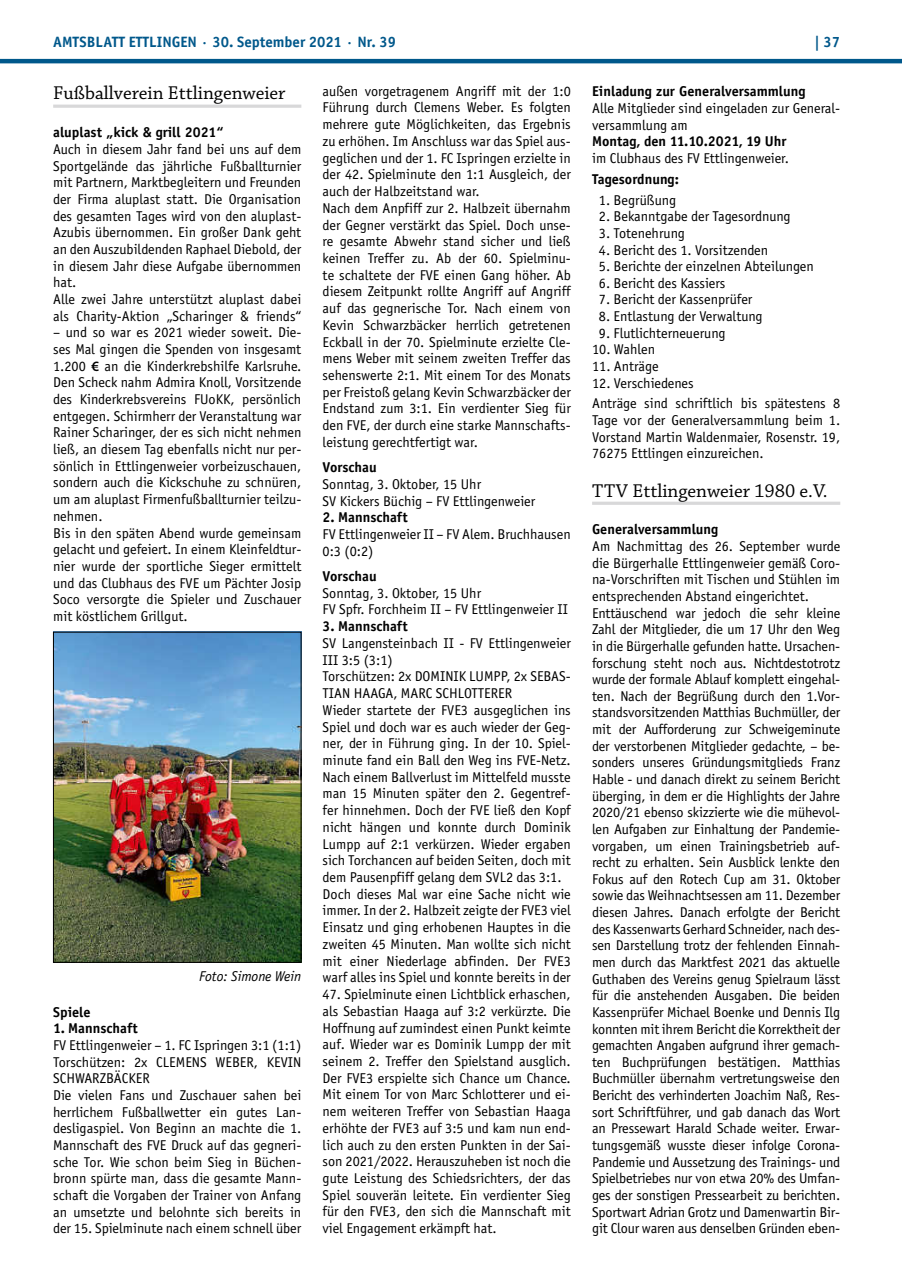
<style>
.page{position:relative;width:902px;height:1280px;background:#fff}
.page>*{position:absolute;margin:0;border:0;box-sizing:border-box;transform-origin:0 0}
.t1{font:19.5px "Chaparral Pro";color:#000}
.t2{font:700 15px "Officina Sans";color:#00588b}
.t3{font:14.25px/16.6px "Officina Sans";color:#000}
.t4{font:700 14.25px "Officina Sans";color:#000}
.t5{font:italic 14.25px "Officina Sans";color:#000}
.s1{font-family:"Myriad Pro";font-weight:600}
</style>
<div class="page">
<hr style="left:0;top:59px;width:901px;height:4px;background:#00588b">
<hr style="left:53px;top:105px;width:248px;height:3px;background:#d8d8d9">
<img style="left:55px;top:634px;width:244px;height:327px">
<div style="left:53px;top:632px;width:248px;height:331px;border:1px solid #000"></div>
<hr style="left:592px;top:502px;width:248px;height:3px;background:#d8d8d9">
<p class="t2" style="left:53px;top:32px;width:344px">AMTSBLATT ETTLINGEN · 30. September 2021 · Nr. 39</p>
<p class="t2" style="left:814px;top:32px;width:28px">| 37</p>
<h1 class="t1" style="left:53px;top:82px;width:234px">Fußballverein Ettlingenweier</h1>
<p class="t4" style="left:53px;top:124px;width:172px">aluplast „kick &amp; grill 2021“</p>
<p class="t3" style="left:53px;top:141px;width:250px">Auch in diesem Jahr fand bei uns auf dem Sportgelände das jährliche Fußballturnier mit Partnern, Marktbegleitern und Freunden der Firma aluplast statt. Die Organisation des gesamten Tages wird von den aluplast-Azubis übernommen. Ein großer Dank geht an den Auszubildenden Raphael Diebold, der in diesem Jahr diese Aufgabe übernommen hat.<br>Alle zwei Jahre unterstützt aluplast dabei als Charity-Aktion „Scharinger &amp; friends“</p>
<p class="t3" style="left:53px;top:324px;width:250px">– und so war es 2021 wieder soweit. Die&shy;ses Mal gingen die Spenden von insgesamt 1.200 <span class="s1">€</span> an die Kinderkrebshilfe Karlsruhe.<br>Den Scheck nahm Admira Knoll, Vorsitzende des Kinderkrebsvereins FUoKK, persönlich entgegen. Schirmherr der Veranstaltung war Rainer Scharinger, der es sich nicht nehmen ließ, an diesem Tag ebenfalls nicht nur per&shy;sönlich in Ettlingenweier vorbeizuschauen, sondern auch die Kickschuhe zu schnüren, um am aluplast Firmenfußballturnier teilzu&shy;nehmen.<br>Bis in den späten Abend wurde gemeinsam gelacht und gefeiert. In einem Kleinfeldtur&shy;nier wurde der sportliche Sieger ermittelt und das Clubhaus des FVE um Pächter Josip Soco versorgte die Spieler und Zuschauer mit köstlichem Grillgut.</p>
<p class="t3" style="left:322px;top:83px;width:250px">außen vorgetragenem Angriff mit der 1:0<br>Führung durch Clemens Weber. Es folgten mehrere gute Möglichkeiten, das Ergebnis zu erhöhen. Im Anschluss war das Spiel aus&shy;geglichen und der 1. FC Ispringen erzielte in der 42. Spielminute den 1:1 Ausgleich, der auch der Halbzeitstand war.<br>Nach dem Anpfiff zur 2. Halbzeit übernahm der Gegner verstärkt das Spiel. Doch unse&shy;re gesamte Abwehr stand sicher und ließ keinen Treffer zu. Ab der 60. Spielminu&shy;te schaltete der FVE einen Gang höher. Ab diesem Zeitpunkt rollte Angriff auf Angriff auf das gegnerische Tor. Nach einem von Kevin Schwarzbäcker herrlich getretenen Eckball in der 70. Spielminute erzielte Cle&shy;mens Weber mit seinem zweiten Treffer das sehenswerte 2:1. Mit einem Tor des Monats per Freistoß gelang Kevin Schwarzbäcker der Endstand zum 3:1. Ein verdienter Sieg für den FVE, der durch eine starke Mannschafts&shy;leistung gerechtfertigt war.</p>
<p class="t4" style="left:322px;top:458px;width:56px">Vorschau</p>
<p class="t3" style="left:322px;top:476px;width:214px">Sonntag, 3. Oktober, 15 Uhr<br>SV Kickers Büchig – FV Ettlingenweier</p>
<p class="t4" style="left:322px;top:509px;width:87px">2. Mannschaft</p>
<p class="t3" style="left:322px;top:526px;width:250px">FV Ettlingenweier II – FV Alem. Bruchhausen<br>0:3 (0:2)</p>
<p class="t4" style="left:322px;top:567px;width:56px">Vorschau</p>
<p class="t3" style="left:322px;top:585px;width:247px">Sonntag, 3. Oktober, 15 Uhr<br>FV Spfr. Forchheim II – FV Ettlingenweier II</p>
<p class="t4" style="left:322px;top:617px;width:87px">3. Mannschaft</p>
<p class="t3" style="left:322px;top:635px;width:250px">SV Langensteinbach II - FV Ettlingenweier III 3:5 (3:1)<br>Torschützen: 2x DOMINIK LUMPP, 2x SEBAS-TIAN HAAGA, MARC SCHLOTTERER<br>Wieder startete der FVE3 ausgeglichen ins Spiel und doch war es auch wieder der Geg&shy;ner, der in Führung ging. In der 10. Spiel&shy;minute fand ein Ball den Weg ins FVE-Netz.<br>Nach einem Ballverlust im Mittelfeld musste man 15 Minuten später den 2. Gegentref&shy;fer hinnehmen. Doch der FVE ließ den Kopf nicht hängen und konnte durch Dominik Lumpp auf 2:1 verkürzen. Wieder ergaben sich Torchancen auf beiden Seiten, doch mit dem Pausenpfiff gelang dem SVL2 das 3:1.<br>Doch dieses Mal war eine Sache nicht wie immer. In der 2. Halbzeit zeigte der FVE3 viel Einsatz und ging erhobenen Hauptes in die zweiten 45 Minuten. Man wollte sich nicht mit einer Niederlage abfinden. Der FVE3 warf alles ins Spiel und konnte bereits in der</p>
<p class="t3" style="left:322px;top:986px;width:250px;text-align:justify">47. Spielminute einen Lichtblick erhaschen, als Sebastian Haaga auf 3:2 verkürzte. Die Hoffnung auf zumindest einen Punkt keimte auf. Wieder war es Dominik Lumpp der mit seinem 2. Treffer den Spielstand ausglich.<br>Der FVE3 erspielte sich Chance um Chance.<br>Mit einem Tor von Marc Schlotterer und ei&shy;nem weiteren Treffer von Sebastian Haaga erhöhte der FVE3 auf 3:5 und kam nun end&shy;lich auch zu den ersten Punkten in der Sai&shy;son 2021/2022. Herauszuheben ist noch die gute Leistung des Schiedsrichters, der das Spiel souverän leitete. Ein verdienter Sieg für den FVE3, den sich die Mannschaft mit viel Engagement erkämpft hat.</p>
<p class="t4" style="left:592px;top:83px;width:215px">Einladung zur Generalversammlung</p>
<p class="t3" style="left:592px;top:100px;width:250px">Alle Mitglieder sind eingeladen zur General&shy;versammlung am</p>
<p class="t4" style="left:592px;top:132px;width:196px">Montag, den 11.10.2021, 19 Uhr</p>
<p class="t3" style="left:592px;top:150px;width:198px">im Clubhaus des FV Ettlingenweier.</p>
<p class="t4" style="left:592px;top:170px;width:88px">Tagesordnung:</p>
<p class="t3" style="left:598px;top:191px;width:79px">1. Begrüßung</p>
<p class="t3" style="left:598px;top:208px;width:193px">2. Bekanntgabe der Tagesordnung</p>
<p class="t3" style="left:598px;top:225px;width:88px">3. Totenehrung</p>
<p class="t3" style="left:598px;top:241px;width:171px">4. Bericht des 1. Vorsitzenden</p>
<p class="t3" style="left:598px;top:258px;width:216px">5. Berichte der einzelnen Abteilungen</p>
<p class="t3" style="left:598px;top:275px;width:128px">6. Bericht des Kassiers</p>
<p class="t3" style="left:598px;top:291px;width:155px">7. Bericht der Kassenprüfer</p>
<p class="t3" style="left:598px;top:308px;width:165px">8. Entlastung der Verwaltung</p>
<p class="t3" style="left:598px;top:325px;width:128px">9. Flutlichterneuerung</p>
<p class="t3" style="left:592px;top:341px;width:65px">10. Wahlen</p>
<p class="t3" style="left:592px;top:358px;width:68px">11. Anträge</p>
<p class="t3" style="left:592px;top:372px;width:250px;line-height:20.9px">12. Verschiedenes<br>Anträge sind schriftlich bis spätestens 8</p>
<p class="t3" style="left:592px;top:412px;width:250px;text-align:justify">Tage vor der Generalversammlung beim 1.<br>Vorstand Martin Waldenmaier, Rosenstr. 19, 76275 Ettlingen einzureichen.</p>
<h1 class="t1" style="left:592px;top:480px;width:237px">TTV Ettlingenweier 1980 e.V.</h1>
<p class="t4" style="left:592px;top:521px;width:128px">Generalversammlung</p>
<p class="t3" style="left:592px;top:538px;width:250px">Am Nachmittag des 26. September wurde die Bürgerhalle Ettlingenweier gemäß Coro&shy;na-Vorschriften mit Tischen und Stühlen im entsprechenden Abstand eingerichtet.<br>Enttäuschend war jedoch die sehr kleine Zahl der Mitglieder, die um 17 Uhr den Weg in die Bürgerhalle gefunden hatte. Ursachen&shy;forschung steht noch aus. Nichtdestotrotz wurde der formale Ablauf komplett eingehal&shy;ten. Nach der Begrüßung durch den 1.Vor&shy;standsvorsitzenden Matthias Buchmüller, der mit der Aufforderung zur Schweigeminute der verstorbenen Mitglieder gedachte, – be&shy;sonders unseres Gründungsmitglieds Franz Hable - und danach direkt zu seinem Bericht überging, in dem er die Highlights der Jahre 2020/21 ebenso skizzierte wie die mühevol&shy;len Aufgaben zur Einhaltung der Pandemie&shy;vorgaben, um einen Trainingsbetrieb auf&shy;recht zu erhalten. Sein Ausblick lenkte den Fokus auf den Rotech Cup am 31. Oktober sowie das Weihnachtsessen am 11. Dezember diesen Jahres. Danach erfolgte der Bericht des Kassenwarts Gerhard Schneider, nach des&shy;sen Darstellung trotz der fehlenden Einnah&shy;men durch das Marktfest 2021 das aktuelle Guthaben des Vereins genug Spielraum lässt für die anstehenden Ausgaben. Die beiden Kassenprüfer Michael Boenke und Dennis Ilg konnten mit ihrem Bericht die Korrektheit der gemachten Angaben aufgrund ihrer gemach&shy;ten Buchprüfungen bestätigen. Matthias Buchmüller übernahm vertretungsweise den Bericht des verhinderten Joachim Naß, Res&shy;sort Schriftführer, und gab danach das Wort an Pressewart Harald Schade weiter. Erwar&shy;tungsgemäß wusste dieser infolge Corona-Pandemie und Aussetzung des Trainings- und Spielbetriebes nur von etwa 20% des Umfan&shy;ges der sonstigen Pressearbeit zu berichten.<br>Sportwart Adrian Grotz und Damenwartin Bir&shy;git Clour waren aus denselben Gründen eben-</p>
<p class="t5" style="left:199px;top:967px;width:104px">Foto: Simone Wein</p>
<p class="t4" style="left:53px;top:1003px;width:39px">Spiele</p>
<p class="t4" style="left:53px;top:1019px;width:86px">1. Mannschaft</p>
<p class="t3" style="left:53px;top:1037px;width:250px">FV Ettlingenweier – 1. FC Ispringen 3:1 (1:1)<br>Torschützen: 2x CLEMENS WEBER, KEVIN SCHWARZBÄCKER<br>Die vielen Fans und Zuschauer sahen bei herrlichem Fußballwetter ein gutes Lan&shy;desligaspiel. Von Beginn an machte die 1.<br>Mannschaft des FVE Druck auf das gegneri&shy;sche Tor. Wie schon beim Sieg in Büchen&shy;bronn spürte man, dass die gesamte Mann&shy;schaft die Vorgaben der Trainer von Anfang an umsetzte und belohnte sich bereits in der 15. Spielminute nach einem schnell über</p>
</div>
